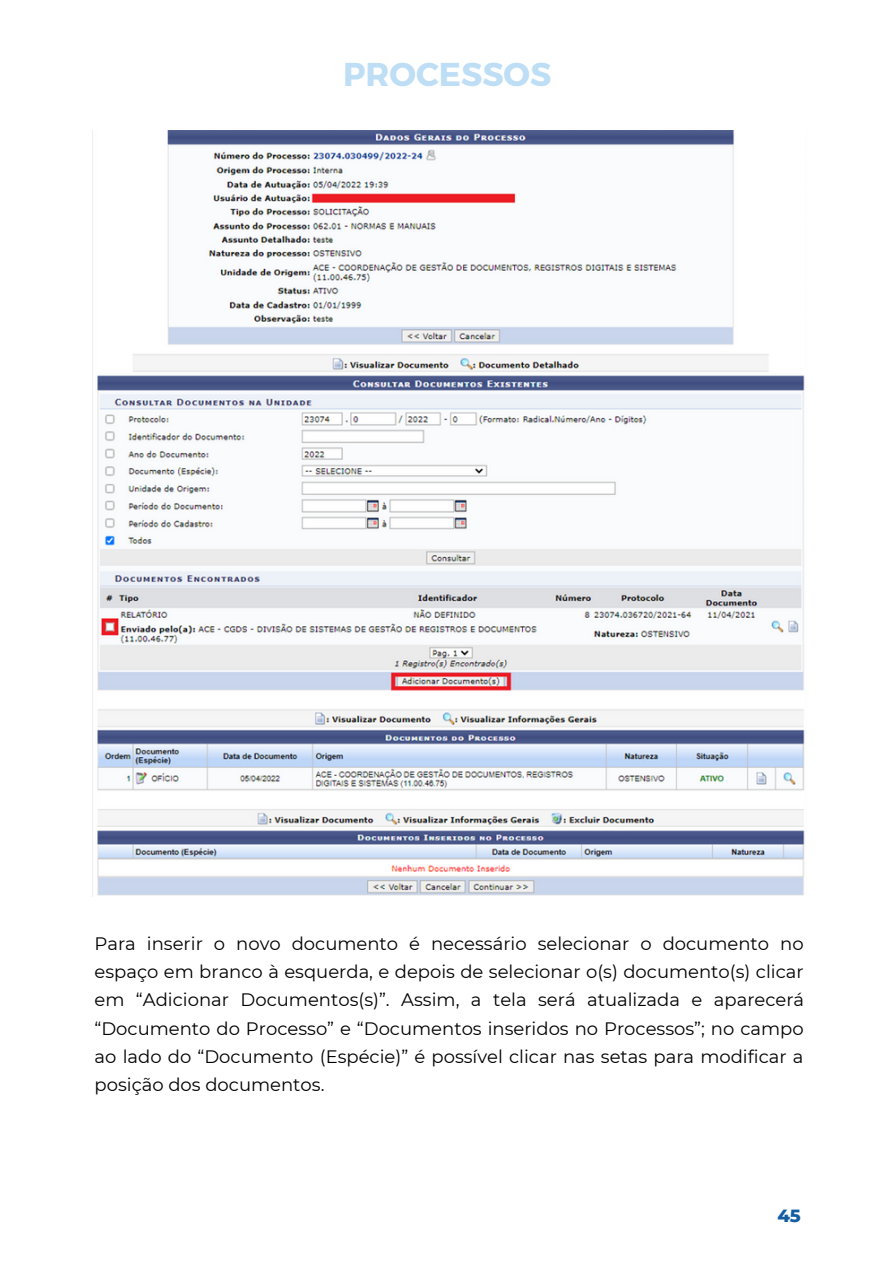
<style>
.page{position:relative;width:893px;height:1264px;background:#fff}
.page>*{position:absolute;margin:0;border:0;box-sizing:border-box;transform-origin:0 0}
.t1{font:700 33px "Montserrat";color:#bedef5}
.t2{font:18px/28px "Montserrat";color:#000;text-align:justify}
.t3{font:800 18px "Montserrat";color:#145da0}
</style>
<div class="page">
<img style="left:92px;top:131px;width:713px;height:765px">
<h1 class="t1" style="left:343px;top:53px;width:210px">PROCESSOS</h1>
<p class="t2" style="left:94px;top:929px;width:711px">Para inserir o novo documento é necessário selecionar o documento no espaço em branco à esquerda, e depois de selecionar o(s) documento(s) clicar em “Adicionar Documentos(s)”. Assim, a tela será atualizada e aparecerá “Documento do Processo” e “Documentos inseridos no Processos”; no campo ao lado do “Documento (Espécie)” é possível clicar nas setas para modificar a posição dos documentos.</p>
<p class="t3" style="left:777px;top:1204px;width:25px">45</p>
</div>
